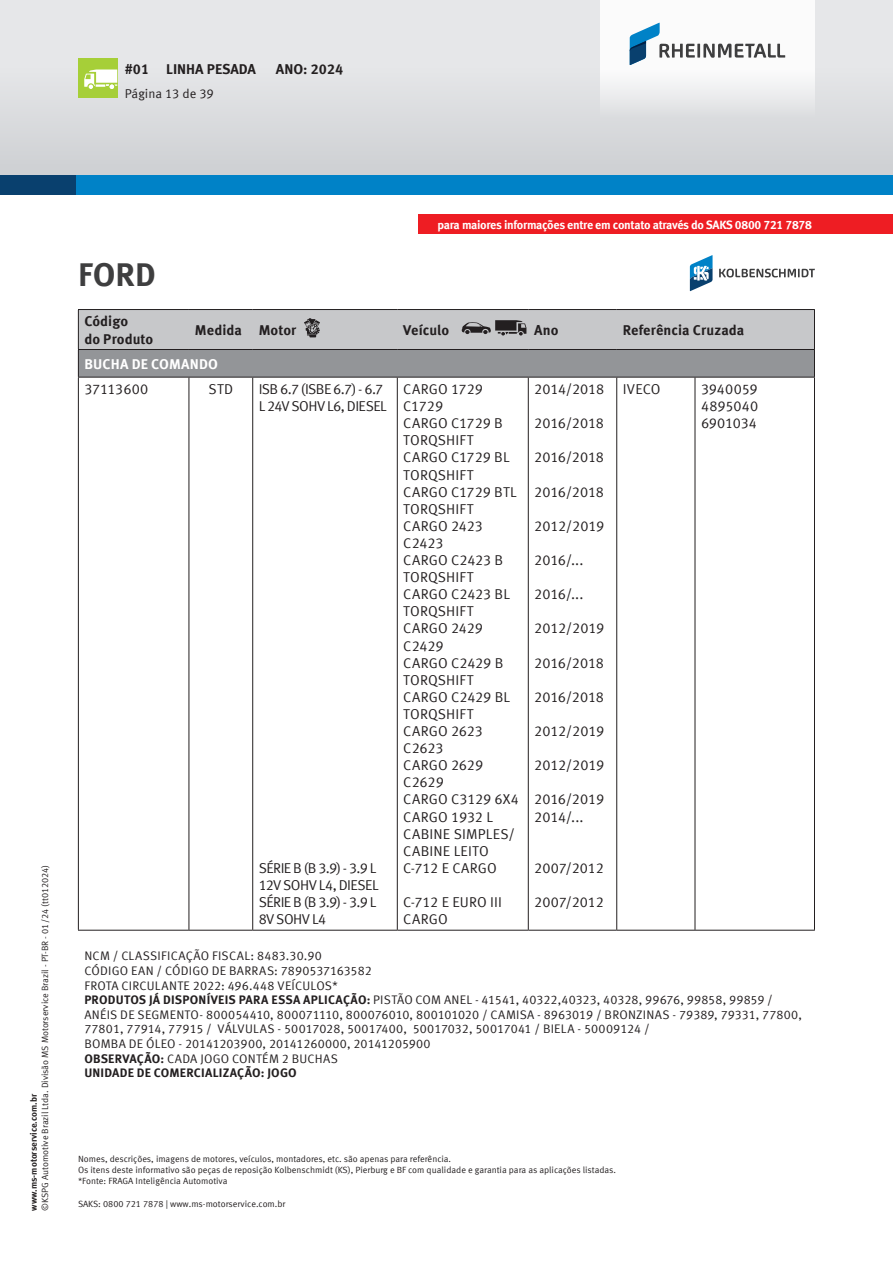
<style>
.page{position:relative;width:893px;height:1263px;background:#fff}
.page>*{position:absolute;margin:0;border:0;box-sizing:border-box;transform-origin:0 0}
.Titulos{font:700 33px "Meta Offc Pro";color:#3e3e3f}
.t1{font:14.25px/17.1px "Meta Offc Pro Norm";color:#231f20}
.t2{font:14.25px/17.1px "Meta Offc Pro Norm";letter-spacing:-.04em;color:#231f20}
.t3{font:700 14.25px "Meta Offc Pro";letter-spacing:.005em;color:#231f20}
.t4{font:700 14.25px "Meta Offc Pro";letter-spacing:.01em;color:#fff}
.t5{font:12.75px "Meta Offc Pro Norm";color:#231f20}
.t6{font:12.3px/14.7px "Meta Offc Pro Norm";letter-spacing:.01em;color:#231f20}
.t7{font:700 12.3px "Meta Offc Pro";letter-spacing:.015em;color:#231f20}
.t8{font:700 12px "Meta Offc Pro";letter-spacing:-.025em;color:#fff}
.t9{font:9px/11.2px "Meta Offc Pro Norm";color:#231f20}
.t10{font:700 9px "Meta Offc Pro";color:#231f20}
.s1{font-family:"Meta Offc Pro";font-weight:700}
</style>
<div class="page">
<div style="left:0;top:0;width:893px;height:176px;background:#e6e7e9"></div>
<div style="left:0;top:68px;width:893px;height:108px;background:#d8d9dc"></div>
<div style="left:0;top:176px;width:893px;height:19px;background:#09406e"></div>
<div style="left:77px;top:176px;width:816px;height:19px;background:#0082c7"></div>
<div style="left:600px;top:0;width:215px;height:118px;background:linear-gradient(to bottom,#fff,#e7e8ea)"></div>
<svg style="left:630px;top:23px;width:155px;height:42px;background:#cad4da"></svg>
<div style="left:418px;top:214px;width:475px;height:20px;background:#ee1d23"></div>
<div style="left:78px;top:59px;width:39px;height:39px;background:#a6cf38"></div>
<svg style="left:84px;top:70px;width:33px;height:19px"></svg>
<svg style="left:690px;top:255px;width:22px;height:36px"></svg>
<svg style="left:719px;top:269px;width:96px;height:8px"></svg>
<hr style="left:78px;top:377px;width:1px;height:553px;background:#231f20">
<hr style="left:814px;top:377px;width:1px;height:553px;background:#231f20">
<hr style="left:189px;top:377px;width:1px;height:553px;background:#231f20">
<hr style="left:252px;top:377px;width:1px;height:553px;background:#231f20">
<hr style="left:397px;top:377px;width:1px;height:553px;background:#231f20">
<hr style="left:528px;top:377px;width:1px;height:553px;background:#231f20">
<hr style="left:616px;top:377px;width:1px;height:553px;background:#231f20">
<hr style="left:695px;top:377px;width:1px;height:553px;background:#231f20">
<hr style="left:78px;top:377px;width:111px;height:1px;background:#231f20">
<hr style="left:189px;top:377px;width:64px;height:1px;background:#231f20">
<hr style="left:253px;top:377px;width:144px;height:1px;background:#231f20">
<hr style="left:397px;top:377px;width:131px;height:1px;background:#231f20">
<hr style="left:528px;top:377px;width:89px;height:1px;background:#231f20">
<hr style="left:617px;top:377px;width:78px;height:1px;background:#231f20">
<hr style="left:695px;top:377px;width:120px;height:1px;background:#231f20">
<hr style="left:78px;top:930px;width:111px;height:1px;background:#231f20">
<hr style="left:189px;top:930px;width:64px;height:1px;background:#231f20">
<hr style="left:253px;top:930px;width:144px;height:1px;background:#231f20">
<hr style="left:397px;top:930px;width:131px;height:1px;background:#231f20">
<hr style="left:528px;top:930px;width:89px;height:1px;background:#231f20">
<hr style="left:617px;top:930px;width:78px;height:1px;background:#231f20">
<hr style="left:695px;top:930px;width:120px;height:1px;background:#231f20">
<svg style="left:78px;top:309px;width:737px;height:68px;background:#aaabad"></svg>
<p class="t3" style="left:125px;top:58px;width:133px">#01 LINHA PESADA</p>
<p class="t3" style="left:276px;top:58px;width:69px">ANO: 2024</p>
<p class="t5" style="left:125px;top:83px;width:91px">Página 13 de 39</p>
<p class="t9" style="left:39px;top:1211px;width:348px;rotate:-90deg">©KSPG Automotive Brazil Ltda. Divisão MS Motorservice Brazil - PT-BR - 01/24 (tt012024)</p>
<p class="t10" style="left:27px;top:1211px;width:118px;rotate:-90deg">www.ms-motorservice.com.br</p>
<p class="t8" style="left:437px;top:215px;width:376px">para maiores informações entre em contato através do SAKS 0800 721 7878</p>
<p class="Titulos" style="left:78px;top:248px;width:79px">FORD</p>
<p class="t3" style="left:84px;top:310px;width:45px">Código</p>
<p class="t3" style="left:84px;top:327px;width:70px">do Produto</p>
<p class="t3" style="left:195px;top:319px;width:48px">Medida</p>
<p class="t3" style="left:259px;top:319px;width:39px">Motor</p>
<p class="t3" style="left:403px;top:319px;width:47px">Veículo</p>
<p class="t3" style="left:534px;top:319px;width:26px">Ano</p>
<p class="t3" style="left:623px;top:319px;width:123px">Referência Cruzada</p>
<p class="t4" style="left:84px;top:353px;width:135px">BUCHA DE COMANDO</p>
<p class="t1" style="left:84px;top:380px;width:65px">37113600</p>
<p class="t1" style="left:208px;top:380px;width:26px">STD</p>
<p class="t2" style="left:259px;top:380px;width:130px">ISB 6.7 (ISBE 6.7) - 6.7<br>L 24V SOHV L6, DIESEL</p>
<p class="t1" style="left:534px;top:380px;width:71px">2014/2018</p>
<p class="t1" style="left:534px;top:414px;width:71px">2016/2018</p>
<p class="t1" style="left:534px;top:448px;width:71px">2016/2018</p>
<p class="t1" style="left:534px;top:482px;width:71px">2016/2018</p>
<p class="t1" style="left:534px;top:516px;width:72px">2012/2019</p>
<p class="t1" style="left:534px;top:551px;width:51px">2016/...</p>
<p class="t1" style="left:534px;top:585px;width:51px">2016/...</p>
<p class="t1" style="left:534px;top:619px;width:72px">2012/2019</p>
<p class="t1" style="left:534px;top:653px;width:71px">2016/2018</p>
<p class="t1" style="left:534px;top:687px;width:71px">2016/2018</p>
<p class="t1" style="left:534px;top:722px;width:72px">2012/2019</p>
<p class="t1" style="left:534px;top:756px;width:72px">2012/2019</p>
<p class="t1" style="left:534px;top:790px;width:71px">2016/2019</p>
<p class="t1" style="left:534px;top:807px;width:51px">2014/...</p>
<p class="t1" style="left:534px;top:858px;width:71px">2007/2012</p>
<p class="t1" style="left:534px;top:893px;width:71px">2007/2012</p>
<p class="t1" style="left:403px;top:380px;width:81px">CARGO 1729<br>C1729</p>
<p class="t1" style="left:403px;top:414px;width:101px">CARGO C1729 B<br>TORQSHIFT</p>
<p class="t1" style="left:403px;top:448px;width:108px">CARGO C1729 BL<br>TORQSHIFT</p>
<p class="t1" style="left:403px;top:482px;width:115px">CARGO C1729 BTL<br>TORQSHIFT</p>
<p class="t1" style="left:403px;top:516px;width:81px">CARGO 2423<br>C2423</p>
<p class="t1" style="left:403px;top:551px;width:101px">CARGO C2423 B<br>TORQSHIFT</p>
<p class="t1" style="left:403px;top:585px;width:108px">CARGO C2423 BL<br>TORQSHIFT</p>
<p class="t1" style="left:403px;top:619px;width:81px">CARGO 2429<br>C2429</p>
<p class="t1" style="left:403px;top:653px;width:102px">CARGO C2429 B<br>TORQSHIFT</p>
<p class="t1" style="left:403px;top:687px;width:108px">CARGO C2429 BL<br>TORQSHIFT</p>
<p class="t1" style="left:403px;top:722px;width:81px">CARGO 2623<br>C2623</p>
<p class="t1" style="left:403px;top:756px;width:81px">CARGO 2629<br>C2629</p>
<p class="t1" style="left:403px;top:790px;width:117px">CARGO C3129 6X4</p>
<p class="t1" style="left:403px;top:807px;width:113px">CARGO 1932 L<br>CABINE SIMPLES/<br>CABINE LEITO</p>
<p class="t1" style="left:403px;top:858px;width:95px">C-712 E CARGO</p>
<p class="t1" style="left:403px;top:893px;width:100px">C-712 E EURO III<br>CARGO</p>
<p class="t1" style="left:623px;top:380px;width:39px">IVECO</p>
<p class="t1" style="left:701px;top:380px;width:58px">3940059</p>
<p class="t1" style="left:701px;top:397px;width:59px">4895040</p>
<p class="t1" style="left:701px;top:414px;width:58px">6901034</p>
<p class="t2" style="left:259px;top:858px;width:121px">SÉRIE B (B 3.9) - 3.9 L<br>12V SOHV L4, DIESEL</p>
<p class="t2" style="left:259px;top:893px;width:119px">SÉRIE B (B 3.9) - 3.9 L<br>8V SOHV L4</p>
<p class="t6" style="left:84px;top:948px;width:239px">NCM / CLASSIFICAÇÃO FISCAL: 8483.30.90</p>
<p class="t6" style="left:84px;top:962px;width:289px">CÓDIGO EAN / CÓDIGO DE BARRAS: 7890537163582</p>
<p class="t6" style="left:84px;top:977px;width:255px">FROTA CIRCULANTE 2022: 496.448 VEÍCULOS*</p>
<p class="t6" style="left:84px;top:992px;width:690px"><span class="s1">PRODUTOS JÁ DISPONÍVEIS PARA ESSA APLICAÇÃO:</span> PISTÃO COM ANEL - 41541, 40322,40323, 40328, 99676, 99858, 99859 /</p>
<p class="t6" style="left:84px;top:1006px;width:719px">ANÉIS DE SEGMENTO- 800054410, 800071110, 800076010, 800101020 / CAMISA - 8963019 / BRONZINAS - 79389, 79331, 77800,<br>77801, 77914, 77915 / VÁLVULAS - 50017028, 50017400, 50017032, 50017041 / BIELA - 50009124 /</p>
<p class="t6" style="left:84px;top:1035px;width:348px">BOMBA DE ÓLEO - 20141203900, 20141260000, 20141205900</p>
<p class="t6" style="left:84px;top:1050px;width:255px"><span class="s1">OBSERVAÇÃO:</span> CADA JOGO CONTÉM 2 BUCHAS</p>
<p class="t7" style="left:84px;top:1063px;width:214px">UNIDADE DE COMERCIALIZAÇÃO: JOGO</p>
<p class="t9" style="left:78px;top:1152px;width:540px">Nomes, descrições, imagens de motores, veículos, montadores, etc. são apenas para referência.<br>Os itens deste informativo são peças de reposição Kolbenschmidt (KS), Pierburg e BF com qualidade e garantia para as aplicações listadas. *Fonte: FRAGA Inteligência Automotiva</p>
<p class="t9" style="left:78px;top:1197px;width:209px">SAKS: 0800 721 7878 | www.ms-motorservice.com.br</p>
</div>
